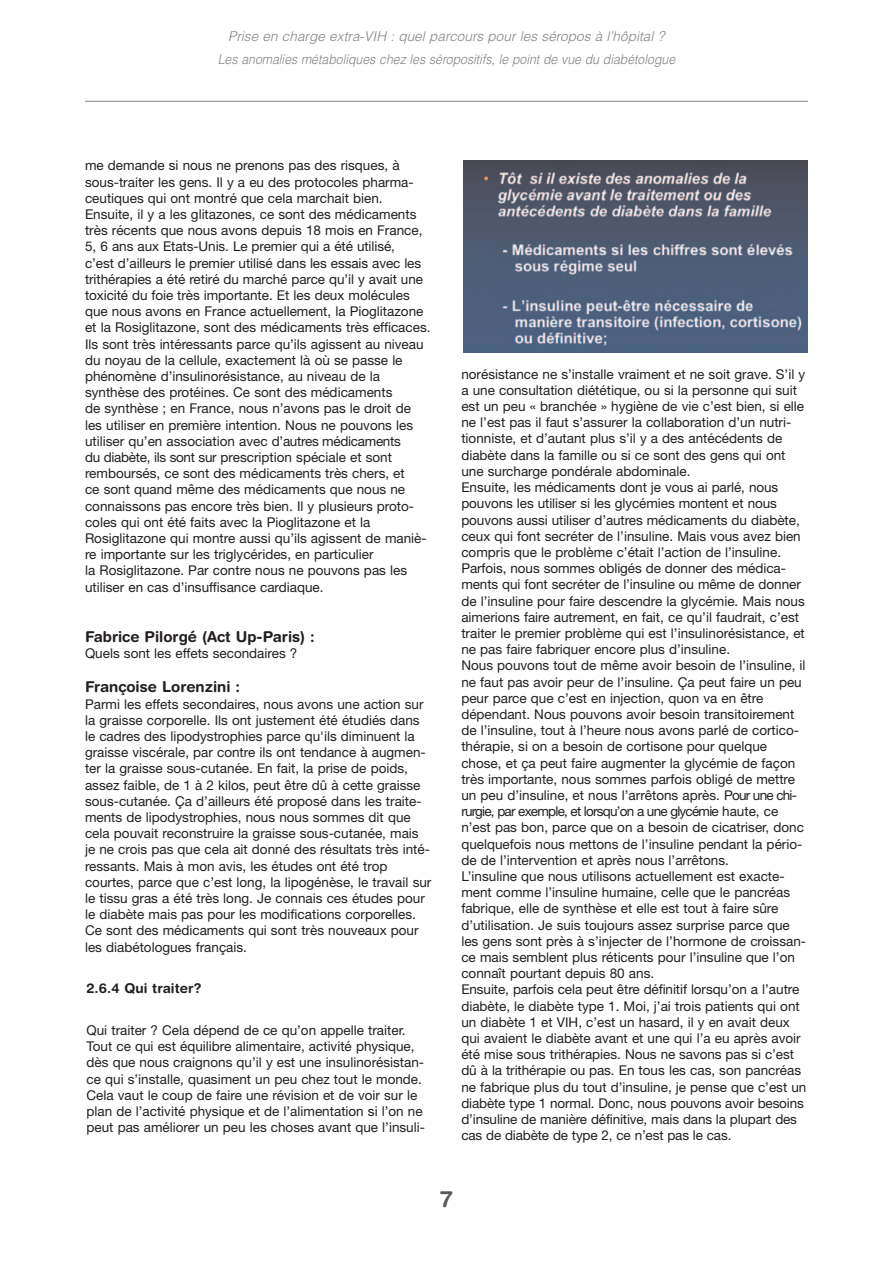
<style>
.page{position:relative;width:893px;height:1263px;background:#fff}
.page>*{position:absolute;margin:0;border:0;box-sizing:border-box;transform-origin:0 0}
.t1{font:700 22.5px "Helvetica Rounded";color:#57585a}
.t2{font:700 15px "Helvetica Rounded";color:#231f20}
.t3{font:13.5px/16.2px "Helvetica Neue";color:#231f20}
.t4{font:italic 300 13.5px/22.5px "Helvetica";color:#808285;text-align:center}
.t5{font:700 13.5px "Helvetica Rounded";letter-spacing:.005em;color:#231f20}
</style>
<div class="page">
<hr style="left:85px;top:101px;width:723px;height:1px;background:#808285">
<img style="left:463px;top:161px;width:345px;height:191px">
<p class="t4" style="left:218px;top:27px;width:459px">Prise en charge extra-VIH : quel parcours pour les séropos à l’hôpital ?<br>Les anomalies métaboliques chez les séropositifs, le point de vue du diabétologue</p>
<p class="t3" style="left:85px;top:159px;width:347px">me demande si nous ne prenons pas des risques, à sous-traiter les gens. Il y a eu des protocoles pharma&shy;ceutiques qui ont montré que cela marchait bien.<br>Ensuite, il y a les glitazones, ce sont des médicaments très récents que nous avons depuis 18 mois en France, 5, 6 ans aux Etats-Unis. Le premier qui a été utilisé,<br>c’est d’ailleurs le premier utilisé dans les essais avec les trithérapies a été retiré du marché parce qu’il y avait une toxicité du foie très importante. Et les deux molécules que nous avons en France actuellement, la Pioglitazone et la Rosiglitazone, sont des médicaments très efficaces.<br>Ils sont très intéressants parce qu’ils agissent au niveau du noyau de la cellule, exactement là où se passe le phénomène d’insulinorésistance, au niveau de la synthèse des protéines. Ce sont des médicaments<br>de synthèse ; en France, nous n’avons pas le droit de les utiliser en première intention. Nous ne pouvons les utiliser qu’en association avec d’autres médicaments<br>du diabète, ils sont sur prescription spéciale et sont remboursés, ce sont des médicaments très chers, et<br>ce sont quand même des médicaments que nous ne connaissons pas encore très bien. Il y plusieurs proto&shy;coles qui ont été faits avec la Pioglitazone et la Rosiglitazone qui montre aussi qu’ils agissent de maniè&shy;re importante sur les triglycérides, en particulier<br>la Rosiglitazone. Par contre nous ne pouvons pas les utiliser en cas d’insuffisance cardiaque.</p>
<p class="t2" style="left:85px;top:631px;width:231px">Fabrice Pilorgé (Act Up-Paris) :</p>
<p class="t3" style="left:85px;top:647px;width:214px">Quels sont les effets secondaires ?</p>
<p class="t2" style="left:85px;top:681px;width:157px">Françoise Lorenzini :</p>
<p class="t3" style="left:85px;top:697px;width:348px">Parmi les effets secondaires, nous avons une action sur la graisse corporelle. Ils ont justement été étudiés dans le cadres des lipodystrophies parce qu'ils diminuent la graisse viscérale, par contre ils ont tendance à augmen&shy;ter la graisse sous-cutanée. En fait, la prise de poids, assez faible, de 1 à 2 kilos, peut être dû à cette graisse sous-cutanée. Ça d’ailleurs été proposé dans les traite&shy;ments de lipodystrophies, nous nous sommes dit que cela pouvait reconstruire la graisse sous-cutanée, mais je ne crois pas que cela ait donné des résultats très inté&shy;ressants. Mais à mon avis, les études ont été trop courtes, parce que c’est long, la lipogénèse, le travail sur le tissu gras a été très long. Je connais ces études pour le diabète mais pas pour les modifications corporelles.<br>Ce sont des médicaments qui sont très nouveaux pour les diabétologues français.</p>
<p class="t5" style="left:87px;top:984px;width:117px">2.6.4 Qui traiter?</p>
<p class="t3" style="left:87px;top:1023px;width:340px">Qui traiter ? Cela dépend de ce qu’on appelle traiter.<br>Tout ce qui est équilibre alimentaire, activité physique, dès que nous craignons qu’il y est une insulinorésistan&shy;ce qui s’installe, quasiment un peu chez tout le monde.<br>Cela vaut le coup de faire une révision et de voir sur le plan de l’activité physique et de l’alimentation si l’on ne peut pas améliorer un peu les choses avant que l’insuli-</p>
<p class="t3" style="left:461px;top:367px;width:346px">norésistance ne s’installe vraiment et ne soit grave. S’il y a une consultation diététique, ou si la personne qui suit est un peu « branchée » hygiène de vie c’est bien, si elle ne l’est pas il faut s’assurer la collaboration d’un nutri&shy;tionniste, et d’autant plus s’il y a des antécédents de diabète dans la famille ou si ce sont des gens qui ont une surcharge pondérale abdominale.<br>Ensuite, les médicaments dont je vous ai parlé, nous pouvons les utiliser si les glycémies montent et nous pouvons aussi utiliser d’autres médicaments du diabète, ceux qui font secréter de l’insuline. Mais vous avez bien compris que le problème c’était l’action de l’insuline.<br>Parfois, nous sommes obligés de donner des médica&shy;ments qui font secréter de l’insuline ou même de donner de l’insuline pour faire descendre la glycémie. Mais nous aimerions faire autrement, en fait, ce qu’il faudrait, c’est traiter le premier problème qui est l’insulinorésistance, et ne pas faire fabriquer encore plus d’insuline.<br>Nous pouvons tout de même avoir besoin de l’insuline, il ne faut pas avoir peur de l’insuline. Ça peut faire un peu peur parce que c’est en injection, quon va en être dépendant. Nous pouvons avoir besoin transitoirement de l’insuline, tout à l’heure nous avons parlé de cortico&shy;thérapie, si on a besoin de cortisone pour quelque chose, et ça peut faire augmenter la glycémie de façon très importante, nous sommes parfois obligé de mettre un peu d’insuline, et nous l’arrêtons après. Pour une chi&shy;rurgie, par exemple, et lorsqu’on a une glycémie haute, ce n’est pas bon, parce que on a besoin de cicatriser, donc quelquefois nous mettons de l’insuline pendant la pério&shy;de de l’intervention et après nous l’arrêtons.<br>L’insuline que nous utilisons actuellement est exacte&shy;ment comme l’insuline humaine, celle que le pancréas fabrique, elle de synthèse et elle est tout à faire sûre d’utilisation. Je suis toujours assez surprise parce que les gens sont près à s’injecter de l’hormone de croissan&shy;ce mais semblent plus réticents pour l’insuline que l’on connaît pourtant depuis 80 ans.<br>Ensuite, parfois cela peut être définitif lorsqu’on a l’autre diabète, le diabète type 1. Moi, j’ai trois patients qui ont un diabète 1 et VIH, c’est un hasard, il y en avait deux qui avaient le diabète avant et une qui l’a eu après avoir été mise sous trithérapies. Nous ne savons pas si c’est dû à la trithérapie ou pas. En tous les cas, son pancréas ne fabrique plus du tout d’insuline, je pense que c’est un diabète type 1 normal. Donc, nous pouvons avoir besoins d’insuline de manière définitive, mais dans la plupart des cas de diabète de type 2, ce n’est pas le cas.</p>
<h1 class="t1" style="left:440px;top:1190px;width:14px">7</h1>
</div>
